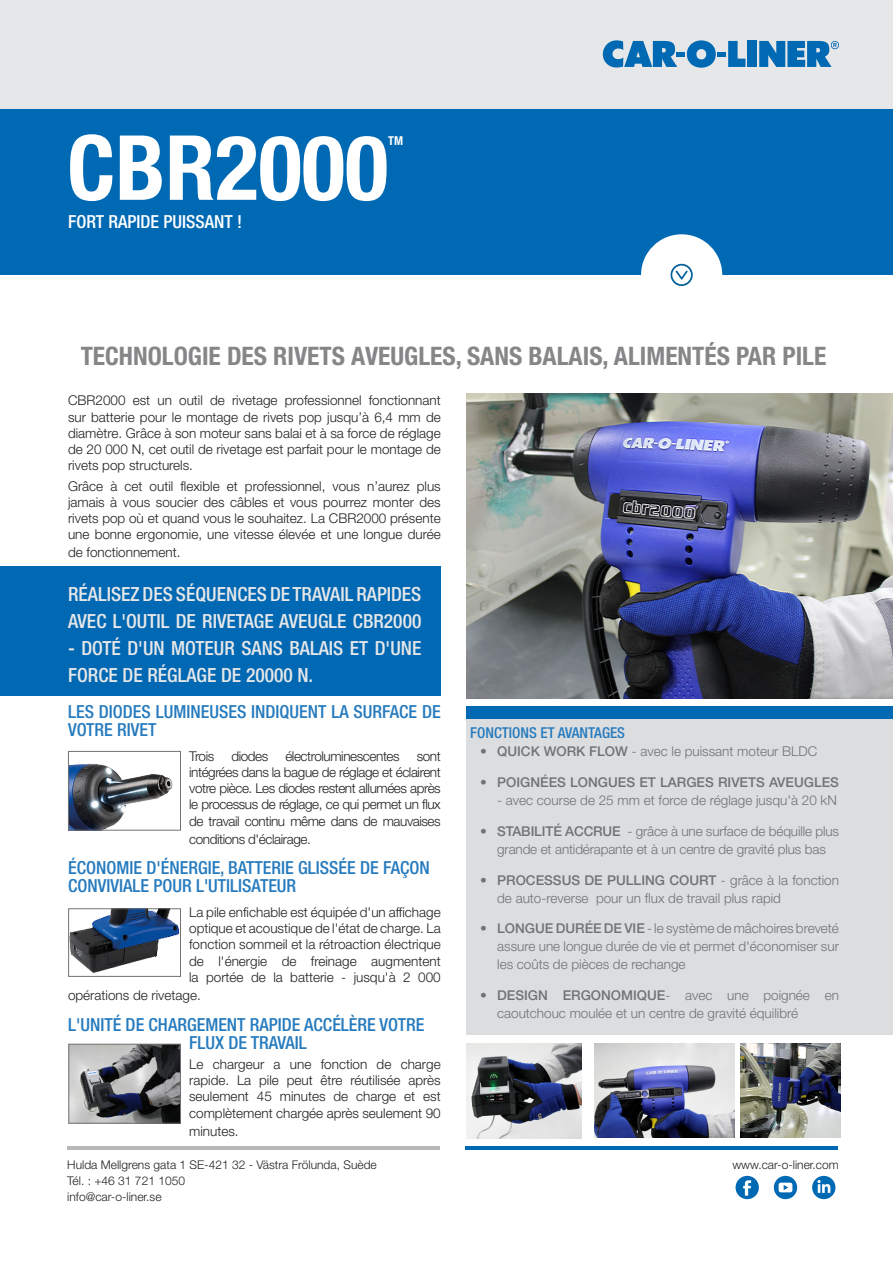
<style>
.page{position:relative;width:893px;height:1263px;background:#fff}
.page>*{position:absolute;margin:0;border:0;box-sizing:border-box;transform-origin:0 0}
.t1{font:700 condensed 90px "Helvetica Neue LT Pro";color:#fff}
.t2{font:700 condensed 25.5px "Helvetica Neue LT Pro";color:#868689}
.t3{font:500 condensed 19.5px/27px "Helvetica Neue LT Pro";color:#e6e7e9}
.t4{font:500 condensed 18px/18px "Helvetica Neue LT Pro";color:#267bbe}
.t5{font:500 condensed 18px "Helvetica Neue LT Pro";color:#fff}
.t6{font:500 condensed 15px "Helvetica Neue LT Pro";color:#267bbe}
.t7{font:300 13.5px/16.2px "Helvetica Neue LT Pro";color:#231f20;text-align:justify}
.t8{font:300 13.5px/18px "Helvetica Neue LT Pro";color:#717275}
.t9{font:300 13.5px "Helvetica Neue LT Pro";letter-spacing:-.03em;color:#231f20}
.t10{font:500 13.5px "Helvetica Neue LT Pro";color:#717275}
.t11{font:700 condensed 12.3px "Helvetica Neue LT Pro";color:#fff}
.t12{font:300 12px "Helvetica Neue LT Pro";color:#231f20}
.s1{font-weight:500}
</style>
<div class="page">
<div style="left:466px;top:710px;width:427px;height:324px;background:#dcdddf"></div>
<div style="left:0;top:108px;width:893px;height:167px;background:#0069b3"></div>
<div style="left:0;top:0;width:893px;height:108px;background:#e6e7e9"></div>
<svg style="left:603px;top:40px;width:74px;height:28px"></svg>
<div style="left:677px;top:52px;width:8px;height:5px;background:#0069b3"></div>
<svg style="left:687px;top:40px;width:29px;height:28px"></svg>
<div style="left:718px;top:52px;width:8px;height:5px;background:#0069b3"></div>
<svg style="left:728px;top:41px;width:17px;height:26px"></svg>
<div style="left:747px;top:41px;width:10px;height:26px;background:#0069b3"></div>
<svg style="left:759px;top:41px;width:80px;height:26px"></svg>
<div style="left:466px;top:706px;width:427px;height:13px;background:#0069b3"></div>
<div style="left:0;top:566px;width:441px;height:130px;background:#0168b3"></div>
<div style="left:641px;top:234px;width:81px;height:81px;background:#fff;border-radius:50%"></div>
<svg style="left:671px;top:264px;width:22px;height:22px"></svg>
<hr style="left:465px;top:1146px;width:373px;height:3px;background:#0069b3">
<hr style="left:67px;top:1146px;width:373px;height:3px;background:#b8b8b8">
<svg style="left:735px;top:1176px;width:24px;height:23px"></svg>
<svg style="left:774px;top:1176px;width:23px;height:23px"></svg>
<svg style="left:812px;top:1176px;width:23px;height:23px"></svg>
<img style="left:70px;top:764px;width:103px;height:64px">
<div style="left:68px;top:751px;width:113px;height:79px;border:1px solid #717275"></div>
<img style="left:70px;top:911px;width:109px;height:62px">
<div style="left:68px;top:909px;width:113px;height:67px;border:1px solid #717275"></div>
<img style="left:71px;top:1046px;width:108px;height:75px">
<div style="left:69px;top:1044px;width:112px;height:79px;border:1px solid #717275"></div>
<img style="left:466px;top:393px;width:427px;height:306px">
<img style="left:466px;top:1044px;width:115px;height:94px">
<img style="left:740px;top:1044px;width:100px;height:93px">
<img style="left:594px;top:1044px;width:140px;height:93px">
<p class="t1" style="left:67px;top:113px;width:323px">CBR2000</p>
<p class="t11" style="left:388px;top:133px;width:16px">TM</p>
<p class="t5" style="left:68px;top:210px;width:176px">FORT RAPIDE PUISSANT !</p>
<p class="t2" style="left:81px;top:340px;width:747px">TECHNOLOGIE DES RIVETS AVEUGLES, SANS BALAIS, ALIMENTÉS PAR PILE</p>
<p class="t7" style="left:68px;top:392px;width:374px">CBR2000 est un outil de rivetage professionnel fonctionnant sur batterie pour le montage de rivets pop jusqu’à 6,4 mm de diamètre. Grâce à son moteur sans balai et à sa force de réglage de 20 000 N, cet outil de rivetage est parfait pour le montage de rivets pop structurels.</p>
<p class="t7" style="left:68px;top:477px;width:374px">Grâce à cet outil flexible et professionnel, vous n’aurez plus jamais à vous soucier des câbles et vous pourrez monter des rivets pop où et quand vous le souhaitez. La CBR2000 présente une bonne ergonomie, une vitesse élevée et une longue durée</p>
<p class="t7" style="left:68px;top:544px;width:114px">de fonctionnement.</p>
<p class="t3" style="left:68px;top:580px;width:355px">RÉALISEZ DES SÉQUENCES DE TRAVAIL RAPIDES<br>AVEC L'OUTIL DE RIVETAGE AVEUGLE CBR2000</p>
<p class="t3" style="left:68px;top:634px;width:355px">- DOTÉ D'UN MOTEUR SANS BALAIS ET D'UNE<br>FORCE DE RÉGLAGE DE 20000 N.</p>
<p class="t4" style="left:68px;top:702px;width:374px">LES DIODES LUMINEUSES INDIQUENT LA SURFACE DE<br>VOTRE RIVET</p>
<p class="t7" style="left:189px;top:747px;width:27px">Trois</p>
<p class="t7" style="left:231px;top:747px;width:38px">diodes</p>
<p class="t9" style="left:285px;top:748px;width:116px">électroluminescentes</p>
<p class="t7" style="left:189px;top:747px;width:253px;text-indent:228px">sont intégrées dans la bague de réglage et éclairent votre pièce. Les diodes restent allumées après le processus de réglage, ce qui permet un flux de travail continu même dans de mauvaises</p>
<p class="t9" style="left:189px;top:830px;width:123px">conditions d'éclairage.</p>
<p class="t4" style="left:68px;top:859px;width:363px">ÉCONOMIE D'ÉNERGIE, BATTERIE GLISSÉE DE FAÇON<br>CONVIVIALE POUR L'UTILISATEUR</p>
<p class="t7" style="left:189px;top:904px;width:253px">La pile enfichable est équipée d'un affichage optique et acoustique de l'état de charge. La fonction sommeil et la rétroaction électrique de l'énergie de freinage augmentent la portée de la batterie - jusqu'à 2 000</p>
<p class="t7" style="left:68px;top:987px;width:134px">opérations de rivetage.</p>
<p class="t4" style="left:68px;top:1015px;width:358px;text-align:center">L'UNITÉ DE CHARGEMENT RAPIDE ACCÉLÈRE VOTRE<br>FLUX DE TRAVAIL</p>
<p class="t7" style="left:189px;top:1056px;width:253px">Le chargeur a une fonction de charge rapide. La pile peut être réutilisée après seulement 45 minutes de charge et est complètement chargée après seulement 90</p>
<p class="t7" style="left:189px;top:1122px;width:51px">minutes.</p>
<p class="t12" style="left:67px;top:1157px;width:311px">Hulda Mellgrens gata 1 SE-421 32 - Västra Frölunda, Suède</p>
<p class="t12" style="left:67px;top:1173px;width:119px">Tél. : +46 31 721 1050</p>
<p class="t12" style="left:67px;top:1190px;width:96px">info@car-o-liner.se</p>
<p class="t6" style="left:470px;top:724px;width:156px">FONCTIONS ET AVANTAGES</p>
<p class="t8" style="left:480px;top:742px;width:339px"><span class="s1">• QUICK WORK FLOW</span> - avec le puissant moteur BLDC</p>
<p class="t10" style="left:480px;top:774px;width:360px">• POIGNÉES LONGUES ET LARGES RIVETS AVEUGLES</p>
<p class="t8" style="left:497px;top:791px;width:341px">- avec course de 25 mm et force de réglage jusqu'à 20 kN</p>
<p class="t8" style="left:480px;top:822px;width:360px;text-align:center"><span class="s1">• STABILITÉ ACCRUE</span> - grâce à une surface de béquille plus grande et antidérapante et à un centre de gravité plus bas</p>
<p class="t8" style="left:497px;top:870px;width:343px;text-indent:-17px"><span class="s1">• PROCESSUS DE PULLING COURT</span> - grâce à la fonction de auto-reverse pour un flux de travail plus rapid</p>
<p class="t8" style="left:497px;top:919px;width:343px;text-align:justify;text-indent:-17px"><span class="s1">• LONGUE DURÉE DE VIE</span> - le système de mâchoires breveté assure une longue durée de vie et permet d'économiser sur les coûts de pièces de rechange</p>
<p class="t8" style="left:497px;top:986px;width:343px;text-indent:-17px"><span class="s1">• DESIGN ERGONOMIQUE</span>- avec une poignée en caoutchouc moulée et un centre de gravité équilibré</p>
<p class="t12" style="left:732px;top:1157px;width:108px">www.car-o-liner.com</p>
</div>
